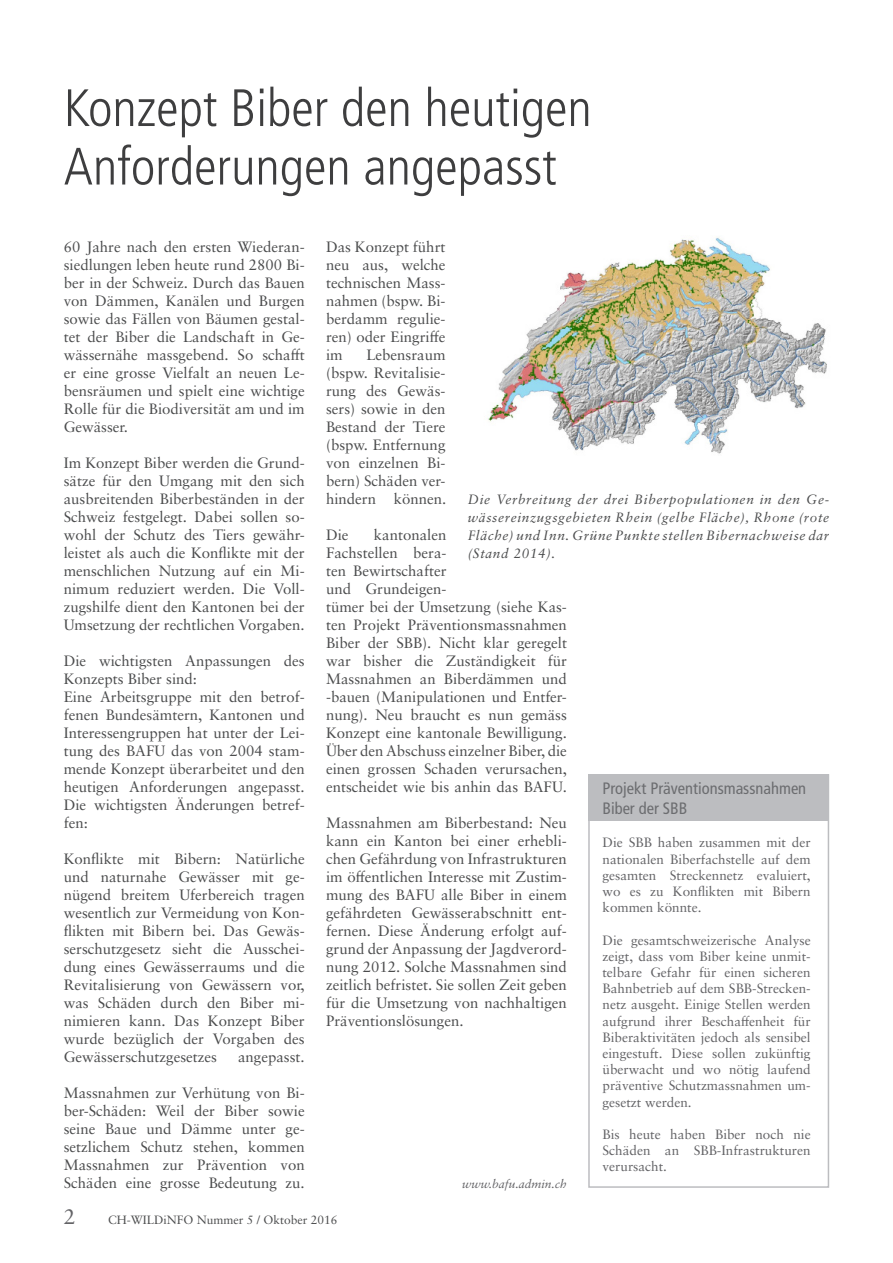
<style>
.page{position:relative;width:893px;height:1263px;background:#fff}
.page>*{position:absolute;margin:0;border:0;box-sizing:border-box;transform-origin:0 0}
.Seitentitel{font:300 condensed 52.5px/58.5px "Frutiger LT Pro";color:#3e3e3f}
.Seitenzahlen{font:21px "Sabon LT Pro";color:#636366}
.Infobox_Title{font:condensed 16.5px/19.8px "Frutiger LT Std";color:#6c6d70}
.t1{font:15px/18px "Sabon LT Pro";color:#4b4c4d;text-align:justify}
.Infobox_Lauftext{font:13.5px/16.2px "Sabon LT Pro";color:#636366;text-align:justify}
.Einführung{font:italic 13.5px/18px "Sabon LT Pro";letter-spacing:.05em;color:#4b4c4d;text-align:justify}
.t2{font:12px "Sabon LT Pro";color:#4b4c4d}
.weitere_Infos___Auth{font:italic 12px "Sabon LT Pro";color:#636366}
</style>
<div class="page">
<div style="left:588px;top:774px;width:240px;height:46px;background:#bcbdc0"></div>
<div style="left:588px;top:774px;width:241px;height:414px;border:2px solid #bcbdc0"></div>
<img style="left:488px;top:237px;width:339px;height:217px">
<p class="Seitentitel" style="left:64px;top:79px;width:529px">Konzept Biber den heutigen<br>Anforderungen angepasst</p>
<p class="t1" style="left:64px;top:237px;width:242px">60 Jahre nach den ersten Wiederan&shy;siedlungen leben heute rund 2800 Bi&shy;ber in der Schweiz. Durch das Bauen von Dämmen, Kanälen und Burgen sowie das Fällen von Bäumen gestal&shy;tet der Biber die Landschaft in Ge&shy;wässernähe massgebend. So schafft er eine grosse Vielfalt an neuen Le&shy;bensräumen und spielt eine wichtige Rolle für die Biodiversität am und im Gewässer.</p>
<p class="t1" style="left:64px;top:453px;width:242px">Im Konzept Biber werden die Grund&shy;sätze für den Umgang mit den sich ausbreitenden Biberbeständen in der Schweiz festgelegt. Dabei sollen so&shy;wohl der Schutz des Tiers gewähr&shy;leistet als auch die Konflikte mit der menschlichen Nutzung auf ein Mi&shy;nimum reduziert werden. Die Voll&shy;zugshilfe dient den Kantonen bei der Umsetzung der rechtlichen Vorgaben.</p>
<p class="t1" style="left:64px;top:651px;width:242px">Die wichtigsten Anpassungen des<br>Konzepts Biber sind:</p>
<p class="t1" style="left:64px;top:687px;width:242px">Eine Arbeitsgruppe mit den betrof&shy;fenen Bundesämtern, Kantonen und Interessengruppen hat unter der Lei&shy;tung des BAFU das von 2004 stam&shy;mende Konzept überarbeitet und den heutigen Anforderungen angepasst.<br>Die wichtigsten Änderungen betref&shy;fen:</p>
<p class="t1" style="left:64px;top:849px;width:242px">Konflikte mit Bibern: Natürliche und naturnahe Gewässer mit ge&shy;nügend breitem Uferbereich tragen wesentlich zur Vermeidung von Kon&shy;flikten mit Bibern bei. Das Gewäs&shy;serschutzgesetz sieht die Ausschei&shy;dung eines Gewässerraums und die Revitalisierung von Gewässern vor, was Schäden durch den Biber mi&shy;nimieren kann. Das Konzept Biber wurde bezüglich der Vorgaben des Gewässerschutzgesetzes</p>
<p class="t1" style="left:238px;top:1047px;width:68px">angepasst.</p>
<p class="t1" style="left:64px;top:1083px;width:242px">Massnahmen zur Verhütung von Bi&shy;ber-Schäden: Weil der Biber sowie seine Baue und Dämme unter ge&shy;setzlichem Schutz stehen, kommen Massnahmen zur Prävention von Schäden eine grosse Bedeutung zu.</p>
<p class="t1" style="left:326px;top:237px;width:121px">Das Konzept führt neu aus, welche technischen Mass&shy;nahmen (bspw. Bi&shy;berdamm regulie&shy;ren) oder Eingriffe im</p>
<p class="t1" style="left:326px;top:345px;width:122px;text-indent:40px">Lebensraum (bspw. Revitalisie&shy;rung des Gewäs&shy;sers) sowie in den Bestand der Tiere (bspw. Entfernung von einzelnen Bi&shy;bern) Schäden ver&shy;hindern können.</p>
<p class="t1" style="left:326px;top:525px;width:24px">Die</p>
<p class="Einführung" style="left:468px;top:490px;width:363px">Die Verbreitung der drei Biberpopulationen in den Ge&shy;wässereinzugsgebieten Rhein (gelbe Fläche), Rhone (rote Fläche) und Inn. Grüne Punkte stellen Bibernachweise dar (Stand 2014).</p>
<p class="t1" style="left:326px;top:525px;width:242px;text-align:left;text-indent:48px">kantonalen<br>Fachstellen bera-<br>ten Bewirtschafter<br>und Grundeigen-<br>tümer bei der Umsetzung (siehe Kas&shy;ten Projekt Präventionsmassnahmen<br>Biber der SBB). Nicht klar geregelt war bisher die Zuständigkeit für<br>Massnahmen an Biberdämmen und -bauen (Manipulationen und Entfer&shy;nung). Neu braucht es nun gemäss<br>Konzept eine kantonale Bewilligung.<br>Über den Abschuss einzelner Biber, die einen grossen Schaden verursachen, entscheidet wie bis anhin das BAFU.</p>
<p class="t1" style="left:326px;top:813px;width:242px">Massnahmen am Biberbestand: Neu kann ein Kanton bei einer erhebli&shy;chen Gefährdung von Infrastrukturen im öffentlichen Interesse mit Zustim&shy;mung des BAFU alle Biber in einem gefährdeten Gewässerabschnitt ent&shy;fernen. Diese Änderung erfolgt auf&shy;grund der Anpassung der Jagdverord&shy;nung 2012. Solche Massnahmen sind zeitlich befristet. Sie sollen Zeit geben für die Umsetzung von nachhaltigen Präventionslösungen.</p>
<p class="Infobox_Title" style="left:602px;top:779px;width:205px">Projekt Präventionsmassnahmen<br>Biber der SBB</p>
<p class="Infobox_Lauftext" style="left:602px;top:834px;width:210px">Die SBB haben zusammen mit der nationalen Biberfachstelle auf dem gesamten Streckennetz evaluiert, wo es zu Konflikten mit Bibern kommen könnte.</p>
<p class="Infobox_Lauftext" style="left:602px;top:931px;width:210px">Die gesamtschweizerische Analyse zeigt, dass vom Biber keine unmit&shy;telbare Gefahr für einen sicheren Bahnbetrieb auf dem SBB-Strecken&shy;netz ausgeht. Einige Stellen werden aufgrund ihrer Beschaffenheit für Biberaktivitäten jedoch als sensibel eingestuft. Diese sollen zukünftig überwacht und wo nötig laufend präventive Schutzmassnahmen um&shy;gesetzt werden.</p>
<p class="Infobox_Lauftext" style="left:602px;top:1126px;width:210px">Bis heute haben Biber noch nie Schäden an SBB-Infrastrukturen verursacht.</p>
<p class="weitere_Infos___Auth" style="left:462px;top:1176px;width:106px">www.bafu.admin.ch</p>
<p class="Seitenzahlen" style="left:64px;top:1204px;width:13px">2</p>
<p class="t2" style="left:108px;top:1212px;width:231px">CH-WILDiNFO Nummer 5 / Oktober 2016</p>
</div>
